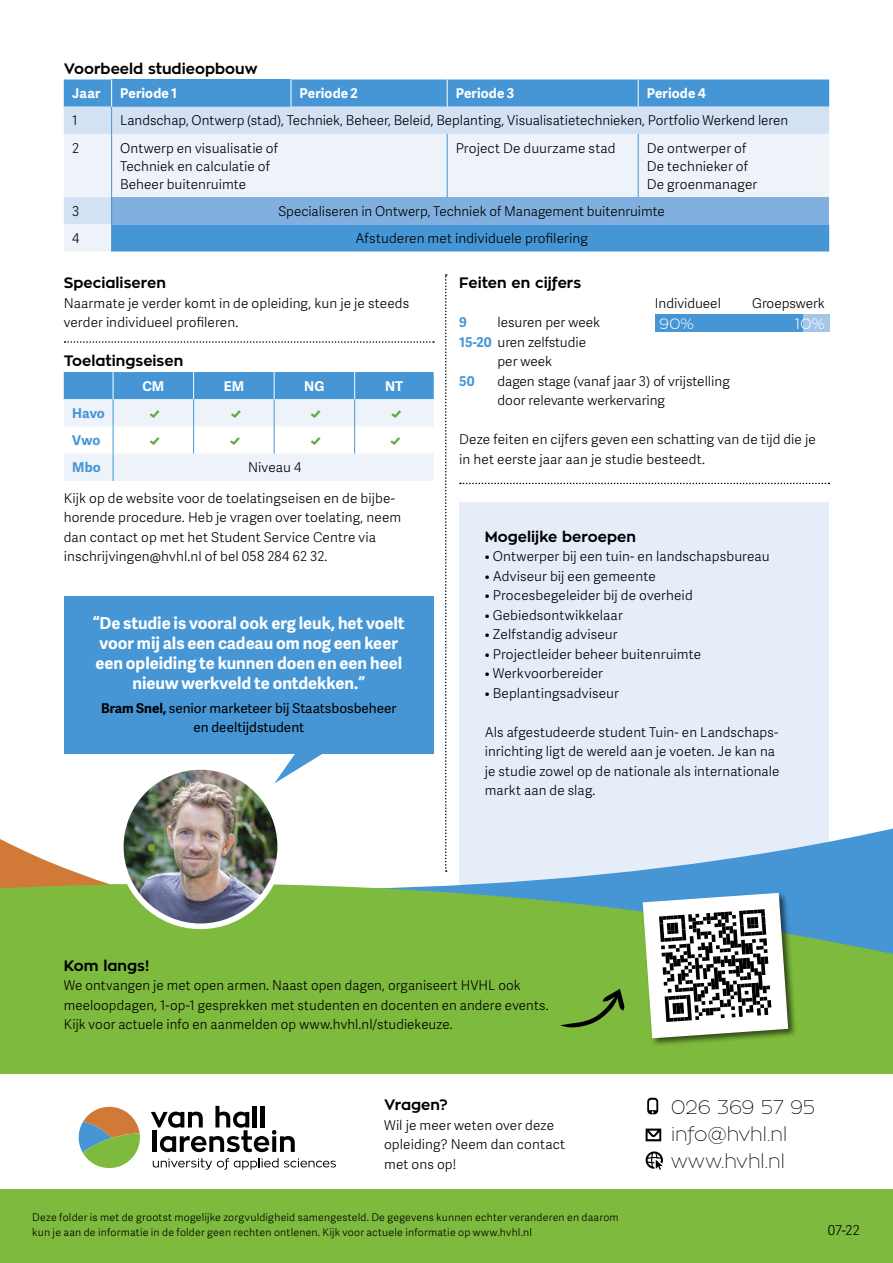
<style>
.page{position:relative;width:893px;height:1263px;background:#fff}
.page>*{position:absolute;margin:0;border:0;box-sizing:border-box;transform-origin:0 0}
.t1{font:100 19.5px/27px "Zona Pro";color:#000}
.t2{font:700 16.5px/19.8px "Adelle Sans";color:#fff;text-align:center}
.t3{font:700 15px "Zona Pro";color:#000}
.t4{font:300 15px "Zona Pro";color:#fff}
.t5{font:300 14.85px "Adelle Sans";color:#5fa841}
.t6{font:300 13.5px/19.5px "Adelle Sans";letter-spacing:.005em;color:#000}
.t7{font:13.5px/19.5px "Adelle Sans";color:#000;text-align:center}
.t8{font:700 13.5px "Adelle Sans";letter-spacing:.01em;color:#fff}
.t9{font:700 13.5px "Adelle Sans";letter-spacing:.005em;color:#4696d6}
.t10{font:300 10.5px/15px "Adelle Sans";letter-spacing:.02em;color:#000}
.s1{font-weight:700}
.s2{font-weight:700;color:#4696d6}
</style>
<div class="page">
<div style="left:459px;top:502px;width:370px;height:484px;background:#e4edf8"></div>
<svg style="left:64px;top:372px;width:370px;height:109px"></svg>
<svg style="left:65px;top:341px;width:369px;height:2px"></svg>
<svg style="left:460px;top:483px;width:369px;height:1px"></svg>
<div style="left:655px;top:314px;width:174px;height:18px;background:#a6c5e8"></div>
<div style="left:655px;top:314px;width:148px;height:18px;background:#4696d6"></div>
<svg style="left:445px;top:274px;width:2px;height:504px"></svg>
<svg style="left:274px;top:779px;width:619px;height:102px"></svg>
<svg style="left:0;top:839px;width:100px;height:42px"></svg>
<div style="left:0;top:881px;width:893px;height:382px;background:#7eba3d"></div>
<div style="left:0;top:1074px;width:893px;height:115px;background:#fff"></div>
<svg style="left:151px;top:1106px;width:144px;height:46px"></svg>
<svg style="left:153px;top:1158px;width:183px;height:11px"></svg>
<svg style="left:79px;top:1107px;width:61px;height:61px"></svg>
<svg style="left:647px;top:1098px;width:11px;height:16px"></svg>
<svg style="left:646px;top:1128px;width:15px;height:13px"></svg>
<svg style="left:646px;top:1151px;width:17px;height:19px"></svg>
<div style="left:64px;top:80px;width:765px;height:27px;background:#4696d6"></div>
<div style="left:112px;top:80px;width:179px;height:27px;background:#4696d6"></div>
<div style="left:64px;top:107px;width:765px;height:27px;background:#d3e1f4"></div>
<svg style="left:64px;top:134px;width:765px;height:118px;background:#bfd8ef"></svg>
<div style="left:112px;top:197px;width:717px;height:27px;background:#81b0e0"></div>
<svg style="left:291px;top:80px;width:1px;height:27px"></svg>
<svg style="left:447px;top:80px;width:1px;height:27px"></svg>
<svg style="left:638px;top:80px;width:1px;height:27px"></svg>
<svg style="left:111px;top:80px;width:1px;height:54px"></svg>
<hr style="left:111px;top:134px;width:1px;height:63px;background:#4696d6">
<hr style="left:447px;top:134px;width:1px;height:63px;background:#4696d6">
<hr style="left:638px;top:134px;width:1px;height:63px;background:#4696d6">
<svg style="left:111px;top:197px;width:1px;height:55px"></svg>
<div style="left:641px;top:891px;width:156px;height:156px;background:#000;opacity:.6"></div>
<svg style="left:642px;top:892px;width:147px;height:147px"></svg>
<svg style="left:560px;top:989px;width:65px;height:38px;background:#689a32"></svg>
<div style="left:64px;top:596px;width:370px;height:157px;background:#4696d6"></div>
<svg style="left:274px;top:753px;width:78px;height:30px"></svg>
<img style="left:121px;top:767px;width:159px;height:159px;border-radius:80px">
<div style="left:118px;top:764px;width:165px;height:165px;border:6px solid #fff;border-radius:50%"></div>
<p class="t3" style="left:64px;top:58px;width:195px">Voorbeeld studieopbouw</p>
<p class="t8" style="left:72px;top:83px;width:30px">Jaar</p>
<p class="t8" style="left:120px;top:83px;width:59px">Periode 1</p>
<p class="t8" style="left:299px;top:83px;width:60px">Periode 2</p>
<p class="t8" style="left:456px;top:83px;width:60px">Periode 3</p>
<p class="t8" style="left:647px;top:83px;width:61px">Periode 4</p>
<p class="t6" style="left:72px;top:110px;width:7px">1</p>
<p class="t6" style="left:120px;top:110px;width:670px">Landschap, Ontwerp (stad), Techniek, Beheer, Beleid, Beplanting, Visualisatietechnieken, Portfolio Werkend leren</p>
<p class="t6" style="left:72px;top:138px;width:8px">2</p>
<p class="t6" style="left:120px;top:138px;width:159px;line-height:18px">Ontwerp en visualisatie of<br>Techniek en calculatie of<br>Beheer buitenruimte</p>
<p class="t6" style="left:456px;top:138px;width:161px">Project De duurzame stad</p>
<p class="t6" style="left:647px;top:138px;width:112px;line-height:18px">De ontwerper of<br>De technieker of<br>De groenmanager</p>
<p class="t6" style="left:72px;top:201px;width:9px">3</p>
<p class="t6" style="left:278px;top:201px;width:388px">Specialiseren in Ontwerp, Techniek of Management buitenruimte</p>
<p class="t6" style="left:72px;top:228px;width:9px">4</p>
<p class="t6" style="left:355px;top:228px;width:234px">Afstuderen met individuele profilering</p>
<p class="t3" style="left:64px;top:273px;width:104px">Specialiseren</p>
<p class="t6" style="left:64px;top:293px;width:347px">Naarmate je verder komt in de opleiding, kun je je steeds verder individueel profileren.</p>
<p class="t3" style="left:64px;top:351px;width:121px">Toelatingseisen</p>
<p class="t8" style="left:142px;top:376px;width:23px">CM</p>
<p class="t8" style="left:224px;top:376px;width:22px">EM</p>
<p class="t8" style="left:304px;top:376px;width:22px">NG</p>
<p class="t8" style="left:385px;top:376px;width:20px">NT</p>
<p class="t9" style="left:72px;top:403px;width:34px">Havo</p>
<p class="t5" style="left:149px;top:402px;width:13px">e</p>
<p class="t5" style="left:230px;top:402px;width:13px">e</p>
<p class="t5" style="left:310px;top:402px;width:13px">e</p>
<p class="t5" style="left:391px;top:402px;width:13px">e</p>
<p class="t9" style="left:72px;top:430px;width:30px">Vwo</p>
<p class="t5" style="left:149px;top:429px;width:13px">e</p>
<p class="t5" style="left:230px;top:429px;width:13px">e</p>
<p class="t5" style="left:310px;top:429px;width:13px">e</p>
<p class="t5" style="left:390px;top:429px;width:13px">e</p>
<p class="t9" style="left:72px;top:458px;width:30px">Mbo</p>
<p class="t6" style="left:248px;top:457px;width:55px">Niveau 4</p>
<p class="t6" style="left:64px;top:488px;width:339px">Kijk op de website voor de toelatingseisen en de bijbe&shy;horende procedure. Heb je vragen over toelating, neem dan contact op met het Student Service Centre via inschrijvingen@hvhl.nl of bel 058 284 62 32.</p>
<p class="t2" style="left:93px;top:613px;width:313px">“De studie is vooral ook erg leuk, het voelt voor mij als een cadeau om nog een keer een opleiding te kunnen doen en een heel nieuw werkveld te ontdekken.”</p>
<p class="t7" style="left:101px;top:698px;width:297px"><span class="s1">Bram Snel,</span> senior marketeer bij Staatsbosbeheer en deeltijdstudent</p>
<p class="t3" style="left:459px;top:273px;width:124px">Feiten en cijfers</p>
<p class="t9" style="left:459px;top:312px;width:9px">9</p>
<p class="t6" style="left:497px;top:312px;width:104px">lesuren per week</p>
<p class="t6" style="left:459px;top:332px;width:128px"><span class="s2">15-20</span> uren zelfstudie</p>
<p class="t6" style="left:497px;top:351px;width:56px">per week</p>
<p class="t9" style="left:459px;top:371px;width:17px">50</p>
<p class="t6" style="left:497px;top:371px;width:234px">dagen stage (vanaf jaar 3) of vrijstelling door relevante werkervaring</p>
<p class="t6" style="left:655px;top:293px;width:68px">Individueel</p>
<p class="t6" style="left:752px;top:293px;width:74px">Groepswerk</p>
<p class="t4" style="left:659px;top:314px;width:36px">90%</p>
<p class="t4" style="left:794px;top:314px;width:32px">10%</p>
<p class="t6" style="left:459px;top:429px;width:358px">Deze feiten en cijfers geven een schatting van de tijd die je in het eerste jaar aan je studie besteedt.</p>
<p class="t3" style="left:485px;top:526px;width:153px">Mogelijke beroepen</p>
<p class="t6" style="left:485px;top:546px;width:286px">• Ontwerper bij een tuin- en landschapsbureau</p>
<p class="t6" style="left:485px;top:566px;width:172px">• Adviseur bij een gemeente</p>
<p class="t6" style="left:485px;top:585px;width:209px">• Procesbegeleider bij de overheid</p>
<p class="t6" style="left:485px;top:605px;width:139px">• Gebiedsontwikkelaar</p>
<p class="t6" style="left:485px;top:624px;width:134px">• Zelfstandig adviseur</p>
<p class="t6" style="left:485px;top:643px;width:218px">• Projectleider beheer buitenruimte</p>
<p class="t6" style="left:485px;top:663px;width:120px">• Werkvoorbereider</p>
<p class="t6" style="left:485px;top:682px;width:136px">• Beplantingsadviseur</p>
<p class="t6" style="left:485px;top:722px;width:296px">Als afgestudeerde student Tuin- en Landschaps&shy;inrichting ligt de wereld aan je voeten. Je kan na je studie zowel op de nationale als internationale markt aan de slag.</p>
<p class="t3" style="left:64px;top:955px;width:87px">Kom langs!</p>
<p class="t6" style="left:64px;top:975px;width:486px">We ontvangen je met open armen. Naast open dagen, organiseert HVHL ook meeloopdagen, 1-op-1 gesprekken met studenten en docenten en andere events.<br>Kijk voor actuele info en aanmelden op www.hvhl.nl/studiekeuze.</p>
<p class="t3" style="left:384px;top:1095px;width:65px">Vragen?</p>
<p class="t6" style="left:384px;top:1114px;width:183px">Wil je meer weten over deze opleiding? Neem dan contact met ons op!</p>
<p class="t10" style="left:32px;top:1209px;width:588px">Deze folder is met de grootst mogelijke zorgvuldigheid samengesteld. De gegevens kunnen echter veranderen en daarom kun je aan de informatie in de folder geen rechten ontlenen. Kijk voor actuele informatie op www.hvhl.nl</p>
<h1 class="t1" style="left:671px;top:1094px;width:145px">026 369 57 95 info@hvhl.nl www.hvhl.nl</h1>
<p class="t6" style="left:828px;top:1220px;width:33px">07-22</p>
</div>
